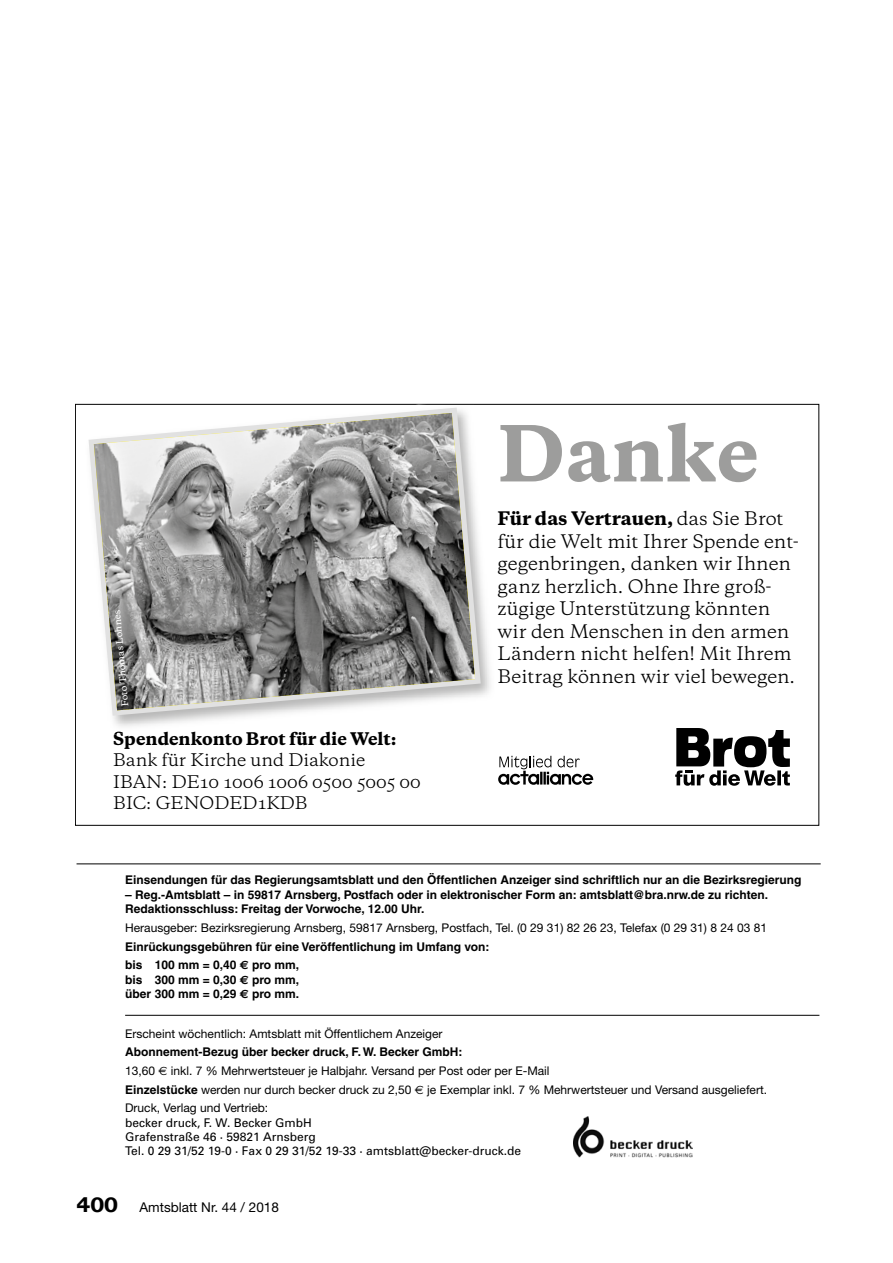
<style>
.page{position:relative;width:893px;height:1263px;background:#fff}
.page>*{position:absolute;margin:0;border:0;box-sizing:border-box;transform-origin:0 0}
.t1{font:800 72.3px "Galaxie Copernicus";color:#9d9d9c}
.t2{font:17.55px/22.5px "Galaxie Copernicus";color:#000}
.t3{font:16.35px/21.6px "Galaxie Copernicus";color:#000}
.t4{font:800 16.35px "Galaxie Copernicus";color:#000}
.t5{font:13.5px "Helvetica Neue";color:#000}
.t6{font:700 12px/14.4px "Helvetica";color:#000}
.t7{font:12px/18.6px "Helvetica Neue";color:#000}
.t8{font:12px/14.4px "Univers";color:#000}
.t9{font:500 8.7px "Galaxie Copernicus";color:#fff}
.s1{font-weight:800}
.s2{font-family:"Euro Sans"}
.s3{font-family:"Helvetica";font-weight:700}
.s4{font-family:"Bookman Old Style";font-weight:700;font-size:21px}
</style>
<div class="page">
<hr style="left:125px;top:1015px;width:694px;height:1px;background:#000">
<hr style="left:77px;top:863px;width:744px;height:1px;background:#000">
<img style="left:573px;top:1117px;width:119px;height:41px">
<svg style="left:498px;top:756px;width:95px;height:29px"></svg>
<svg style="left:675px;top:728px;width:115px;height:58px"></svg>
<img style="left:88px;top:407px;width:402px;height:328px">
<img style="left:419px;top:404px;width:55px;height:1px">
<svg style="left:114px;top:732px;width:9px;height:2px"></svg>
<svg style="left:89px;top:408px;width:392px;height:308px"></svg>
<img style="left:94px;top:413px;width:381px;height:297px">
<p class="t9" style="left:119px;top:707px;width:98px;rotate:-95deg">Foto Thom asLohnes</p>
<h3 class="t4" style="left:113px;top:727px;width:285px">Spendenkonto Brot für die Welt:</h3>
<h3 class="t3" style="left:113px;top:749px;width:309px">Bank für Kirche und Diakonie<br>IBAN: DE10 1006 1006 0500 5005 00<br>BIC: GENODED1KDB</h3>
<h1 class="t1" style="left:498px;top:406px;width:263px">Danke</h1>
<p class="t2" style="left:498px;top:507px;width:303px"><span class="s1">Für das Vertrauen,</span> das Sie Brot für die Welt mit Ihrer Spende ent&shy;gegenbringen, danken wir Ihnen ganz herzlich. Ohne Ihre groß&shy;zügige Unterstützung könnten wir den Menschen in den armen<br>Ländern nicht helfen! Mit Ihrem<br>Beitrag können wir viel bewegen.</p>
<p class="t6" style="left:125px;top:873px;width:678px">Einsendungen für das Regierungsamtsblatt und den Öffentlichen Anzeiger sind schriftlich nur an die Bezirksregierung</p>
<p class="t6" style="left:125px;top:887px;width:644px">– Reg.-Amtsblatt – in 59817 Arnsberg, Postfach oder in elektronischer Form an: amtsblatt@bra.nrw.de zu richten.<br>Redaktionsschluss: Freitag der Vorwoche, 12.00 Uhr.</p>
<p class="t7" style="left:125px;top:918px;width:643px">Herausgeber: Bezirksregierung Arnsberg, 59817 Arnsberg, Postfach, Tel. (0 29 31) 82 26 23, Telefax (0 29 31) 8 24 03 81</p>
<p class="t6" style="left:125px;top:937px;width:366px;line-height:18.6px">Einrückungsgebühren für eine Veröffentlichung im Umfang von: bis 100 mm = 0,40</p>
<p class="t6" style="left:252px;top:958px;width:49px">pro mm,</p>
<p class="t6" style="left:125px;top:972px;width:113px">bis 300 mm = 0,30</p>
<p class="t6" style="left:252px;top:972px;width:49px">pro mm,</p>
<p class="t6" style="left:125px;top:986px;width:113px">über 300 mm = 0,29</p>
<p class="t6" style="left:252px;top:986px;width:49px">pro mm.</p>
<p class="t7" style="left:125px;top:1024px;width:319px">Erscheint wöchentlich: Amtsblatt mit Öffentlichem Anzeiger</p>
<p class="t6" style="left:125px;top:1044px;width:339px">Abonnement-Bezug über becker druck, F. W. Becker GmbH:</p>
<p class="t7" style="left:125px;top:1061px;width:643px">13,60 <span class="s2">€</span> inkl. 7 % Mehrwertsteuer je Halbjahr. Versand per Post oder per E-Mail<br><span class="s3">Einzelstücke</span> werden nur durch becker druck zu 2,50 <span class="s2">€</span> je Exemplar inkl. 7 % Mehrwertsteuer und Versand ausgeliefert.<br>Druck, Verlag und Vertrieb:</p>
<p class="t8" style="left:125px;top:1115px;width:398px">becker druck, F. W. Becker GmbH<br>Grafenstraße 46 · 59821 Arnsberg<br>Tel. 0 29 31/52 19-0 · Fax 0 29 31/52 19-33 · amtsblatt@becker-druck.de</p>
<p class="t5" style="left:77px;top:1199px;width:204px"><span class="s4">400</span> Amtsblatt Nr. 44 / 2018</p>
</div>
